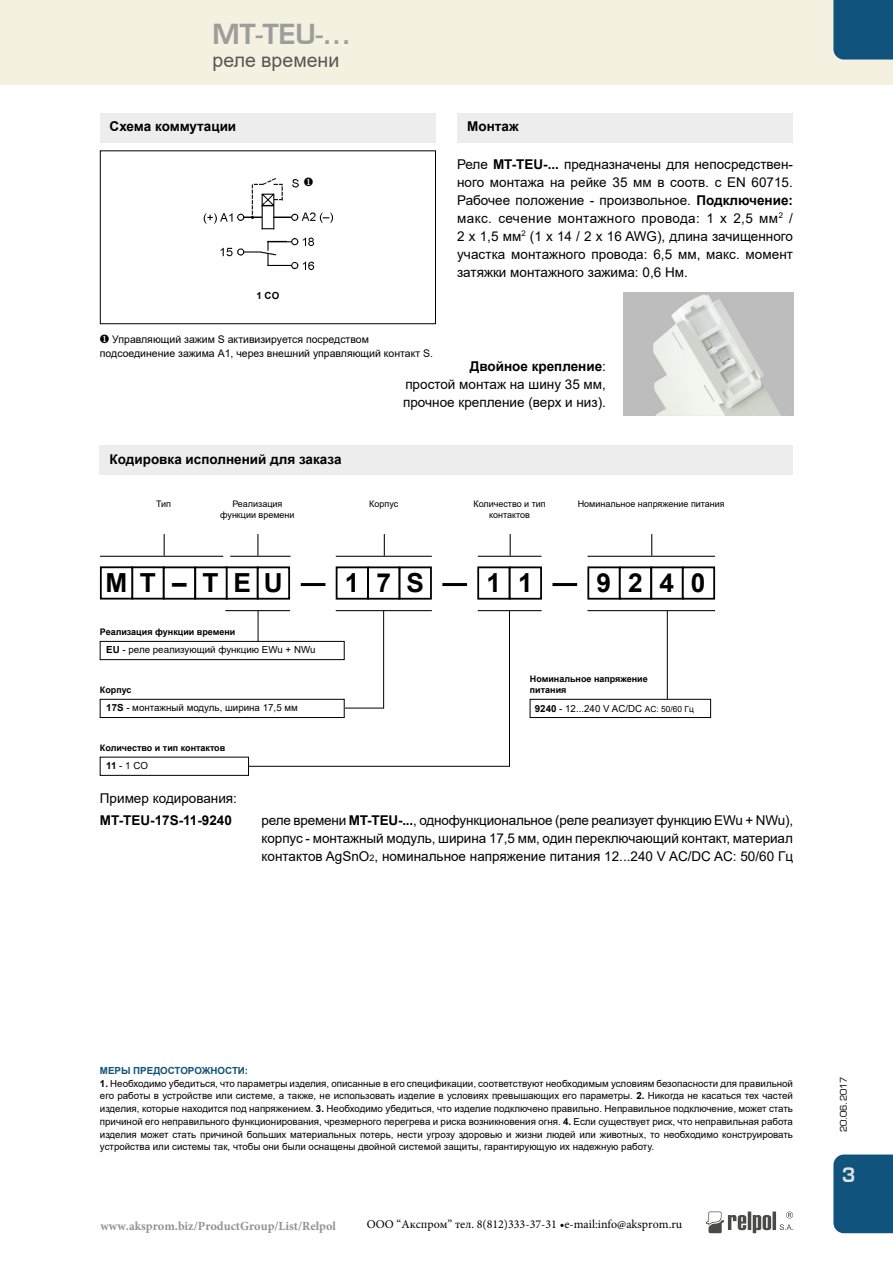
<style>
.page{position:relative;width:893px;height:1263px;background:#fff}
.page>*{position:absolute;margin:0;border:0;box-sizing:border-box;transform-origin:0 0}
.t1{font:700 27px "Euromode";color:#9d9d9c}
.t2{font:700 26.25px "Arial";letter-spacing:.61em;color:#000}
.t3{font:19.5px "Arial";color:#575756}
.t4{font:700 19.5px "Euromode";color:#e3e3e3}
.t5{font:13.5px/18px "Arial";color:#000;text-align:justify}
.t6{font:700 13.5px "Arial";color:#000}
.t7{font:700 12.45px "Minion Pro";color:#929292}
.t8{font:12px "Minion Pro";color:#000}
.t9{font:10.5px/13.5px "Arial";color:#000}
.t10{font:9.75px/12.8px "Arial";color:#000;text-align:justify}
.t11{font:700 9.75px "Arial";color:#10537c}
.t12{font:700 9.75px "Arial";color:#000}
.t13{font:9px/10.8px "Arial";color:#000;text-align:center}
.t14{font:700 9px/10.8px "Arial";color:#000}
.t15{font:9px "Euromode";color:#000}
.s1{font-weight:700}
.s2{font-size:8.4px}
.s3{font-size:9px}
</style>
<div class="page">
<svg style="left:706px;top:1211px;width:87px;height:22px"></svg>
<div style="left:0;top:0;width:893px;height:85px;background:#f4f1e0"></div>
<div style="left:833px;top:1154px;width:60px;height:79px;background:#10537c"></div>
<div style="left:833px;top:0;width:60px;height:60px;background:#10537c"></div>
<img style="left:623px;top:293px;width:170px;height:122px">
<hr style="left:383px;top:610px;width:1px;height:98px;background:#000">
<hr style="left:245px;top:708px;width:139px;height:1px;background:#000">
<div style="left:225px;top:566px;width:34px;height:34px;border:2px solid #000"></div>
<div style="left:257px;top:566px;width:33px;height:34px;border:2px solid #000"></div>
<hr style="left:509px;top:610px;width:1px;height:157px;background:#000">
<hr style="left:235px;top:766px;width:275px;height:1px;background:#000">
<hr style="left:667px;top:611px;width:1px;height:94px;background:#000">
<div style="left:100px;top:150px;width:336px;height:174px;border:1px solid #000"></div>
<div style="left:457px;top:113px;width:336px;height:29px;background:#ededed"></div>
<div style="left:100px;top:445px;width:693px;height:30px;background:#ededed"></div>
<hr style="left:301px;top:583px;width:24px;height:3px;background:#000">
<hr style="left:100px;top:556px;width:123px;height:1px;background:#000">
<svg style="left:164px;top:534px;width:1px;height:22px"></svg>
<hr style="left:336px;top:610px;width:96px;height:1px;background:#000">
<hr style="left:442px;top:583px;width:25px;height:3px;background:#000">
<hr style="left:552px;top:583px;width:25px;height:3px;background:#000">
<div style="left:336px;top:566px;width:33px;height:34px;border:2px solid #000"></div>
<div style="left:367px;top:566px;width:33px;height:34px;border:2px solid #000"></div>
<div style="left:399px;top:566px;width:33px;height:34px;border:2px solid #000"></div>
<hr style="left:336px;top:556px;width:96px;height:1px;background:#000">
<svg style="left:384px;top:534px;width:1px;height:22px"></svg>
<hr style="left:478px;top:556px;width:63px;height:1px;background:#000">
<svg style="left:510px;top:534px;width:1px;height:22px"></svg>
<div style="left:477px;top:566px;width:33px;height:34px;border:2px solid #000"></div>
<div style="left:509px;top:566px;width:33px;height:34px;border:2px solid #000"></div>
<hr style="left:478px;top:610px;width:63px;height:1px;background:#000">
<hr style="left:587px;top:556px;width:128px;height:1px;background:#000">
<svg style="left:651px;top:534px;width:1px;height:22px"></svg>
<div style="left:587px;top:566px;width:34px;height:34px;border:2px solid #000"></div>
<div style="left:619px;top:566px;width:33px;height:34px;border:2px solid #000"></div>
<div style="left:650px;top:566px;width:34px;height:34px;border:2px solid #000"></div>
<div style="left:682px;top:566px;width:33px;height:34px;border:2px solid #000"></div>
<hr style="left:587px;top:610px;width:128px;height:1px;background:#000">
<div style="left:100px;top:699px;width:244px;height:18px;background:#fff"></div>
<div style="left:100px;top:699px;width:244px;height:19px;border:1px solid #000"></div>
<div style="left:100px;top:757px;width:148px;height:18px;background:#fff"></div>
<div style="left:131px;top:566px;width:34px;height:33px;border:2px solid #000"></div>
<div style="left:163px;top:566px;width:33px;height:34px;border:2px solid #000"></div>
<div style="left:194px;top:566px;width:34px;height:34px;border:2px solid #000"></div>
<div style="left:100px;top:566px;width:33px;height:33px;border:2px solid #000"></div>
<hr style="left:230px;top:556px;width:61px;height:1px;background:#000">
<hr style="left:225px;top:610px;width:65px;height:1px;background:#000">
<hr style="left:258px;top:611px;width:1px;height:40px;background:#000">
<div style="left:100px;top:641px;width:244px;height:19px;background:#fff"></div>
<div style="left:100px;top:641px;width:244px;height:19px;border:1px solid #000"></div>
<svg style="left:257px;top:534px;width:1px;height:22px"></svg>
<div style="left:530px;top:699px;width:181px;height:18px;background:#fff"></div>
<div style="left:530px;top:699px;width:181px;height:19px;border:1px solid #000"></div>
<div style="left:100px;top:113px;width:336px;height:29px;background:#ededed"></div>
<img style="left:204px;top:178px;width:128px;height:91px">
<svg style="left:304px;top:178px;width:9px;height:8px"></svg>
<h1 class="t1" style="left:213px;top:18px;width:140px">MT-TEU-...</h1>
<h3 class="t3" style="left:213px;top:46px;width:128px">реле времени</h3>
<h3 class="t6" style="left:110px;top:117px;width:128px">Схемa коммутации</h3>
<p class="t12" style="left:257px;top:289px;width:24px">1 CO</p>
<p class="t9" style="left:100px;top:333px;width:335px">❶ Управляющий зажим S активизируется посредством подсоединение зажима А1, через внешний управляющий контакт S.</p>
<h3 class="t6" style="left:467px;top:117px;width:53px">Mонтаж</h3>
<p class="t5" style="left:457px;top:155px;width:337px">Реле <span class="s1">MT-TEU-...</span> предназначены для непосредствен&shy;ного монтажа на рейке 35 мм в соотв. с EN 60715.<br>Рабочее положение - произвольное. <span class="s1">Подключение: </span>макс. сечение монтажного провода: 1 x 2,5 мм<sup>2</sup> / 2 x 1,5 мм<sup>2</sup> (1 x 14 / 2 x 16 AWG), длина зачищенного участка монтажного провода: 6,5 мм, макс. момент затяжки монтажного зажима: 0,6 Нм.</p>
<h3 class="t5" style="left:403px;top:357px;width:204px;text-indent:67px"><span class="s1">Двойное крепление</span>: простой монтаж на шину 35 мм, прочное крепление (верх и низ).</h3>
<h3 class="t6" style="left:110px;top:449px;width:233px">Кодировка исполнений для заказа</h3>
<p class="t13" style="left:156px;top:498px;width:17px">Тип</p>
<p class="t13" style="left:473px;top:498px;width:74px">Количество и тип контактов</p>
<p class="t13" style="left:220px;top:498px;width:76px">Реализация функции времени</p>
<p class="t13" style="left:369px;top:498px;width:31px">Корпус</p>
<p class="t13" style="left:578px;top:498px;width:149px">Номинальное напряжение питания</p>
<h2 class="t2" style="left:105px;top:564px;width:179px">MT–TEU</h2>
<p class="t14" style="left:100px;top:626px;width:137px">Реализация функции времени</p>
<p class="t10" style="left:106px;top:643px;width:211px"><span class="s1">EU</span> - реле реализующий функцию EWu + NWu</p>
<p class="t14" style="left:100px;top:684px;width:33px">Корпус</p>
<p class="t10" style="left:106px;top:701px;width:193px"><span class="s1">17S</span> - монтажный модуль, ширина 17,5 мм</p>
<p class="t14" style="left:100px;top:742px;width:127px">Количество и тип контактов</p>
<p class="t10" style="left:106px;top:759px;width:43px"><span class="s1">11</span> - 1 CO</p>
<h2 class="t2" style="left:345px;top:564px;width:81px">17S</h2>
<h2 class="t2" style="left:486px;top:564px;width:48px">1 1</h2>
<h2 class="t2" style="left:597px;top:564px;width:110px">9240</h2>
<p class="t14" style="left:530px;top:674px;width:119px">Номинальное напряжение питания</p>
<p class="t10" style="left:535px;top:702px;width:161px"><span class="s1">9240</span> - 12...240 V AC/DC <span class="s2">AC: 50/60 Гц</span></p>
<h3 class="t5" style="left:100px;top:789px;width:139px">Пример кодирования:</h3>
<h3 class="t6" style="left:100px;top:811px;width:134px">MT-TEU-17S-11-9240</h3>
<p class="t5" style="left:261px;top:811px;width:533px">реле времени <span class="s1">MT-TEU-...</span>, однофункциональное (реле реализует функцию EWu + NWu), корпус - монтажный модуль, ширина 17,5 мм, один переключающий контакт, материал контактов AgSnO<span class="s3">2</span>, номинальное напряжение питания 12...240 V AC/DC AC: 50/60 Гц</p>
<p class="t11" style="left:100px;top:1063px;width:150px">МЕРЫ ПРЕДОСТОРОЖНОСТИ:</p>
<p class="t10" style="left:100px;top:1077px;width:695px"><span class="s1">1.</span> Необходимо убедиться, что параметры изделия, описанные в его спецификации, соответствуют необходимым условиям безопасности для правильной его работы в устройстве или системе, а также, не использовать изделие в условиях превышающих его параметры. <span class="s1">2.</span> Никогда не касаться тех частей изделия, которые находится под напряжением. <span class="s1">3.</span> Необходимо убедиться, что изделие подключено правильно. Неправильное подключение, может стать причиной его неправильного функционирования, чрезмерного перегрева и риска возникновения огня. <span class="s1">4.</span> Если существует риск, что неправильная работа изделия может стать причиной больших материальных потерь, нести угрозу здоровью и жизни людей или животных, то необходимо конструировать устройства или системы так, чтобы они были оснащены двойной системой защиты, гарантирующую их надежную работу.</p>
<p class="t7" style="left:100px;top:1217px;width:237px">www.aksprom.biz/ProductGroup/List/Relpol</p>
<p class="t8" style="left:367px;top:1216px;width:317px">ООО “Акспром” тел. 8(812)333-37-31 •e-mail:info@aksprom.ru</p>
<p class="t15" style="left:838px;top:1132px;width:57px;rotate:-90deg">20.06.2017</p>
<h3 class="t4" style="left:842px;top:1163px;width:15px">3</h3>
</div>
